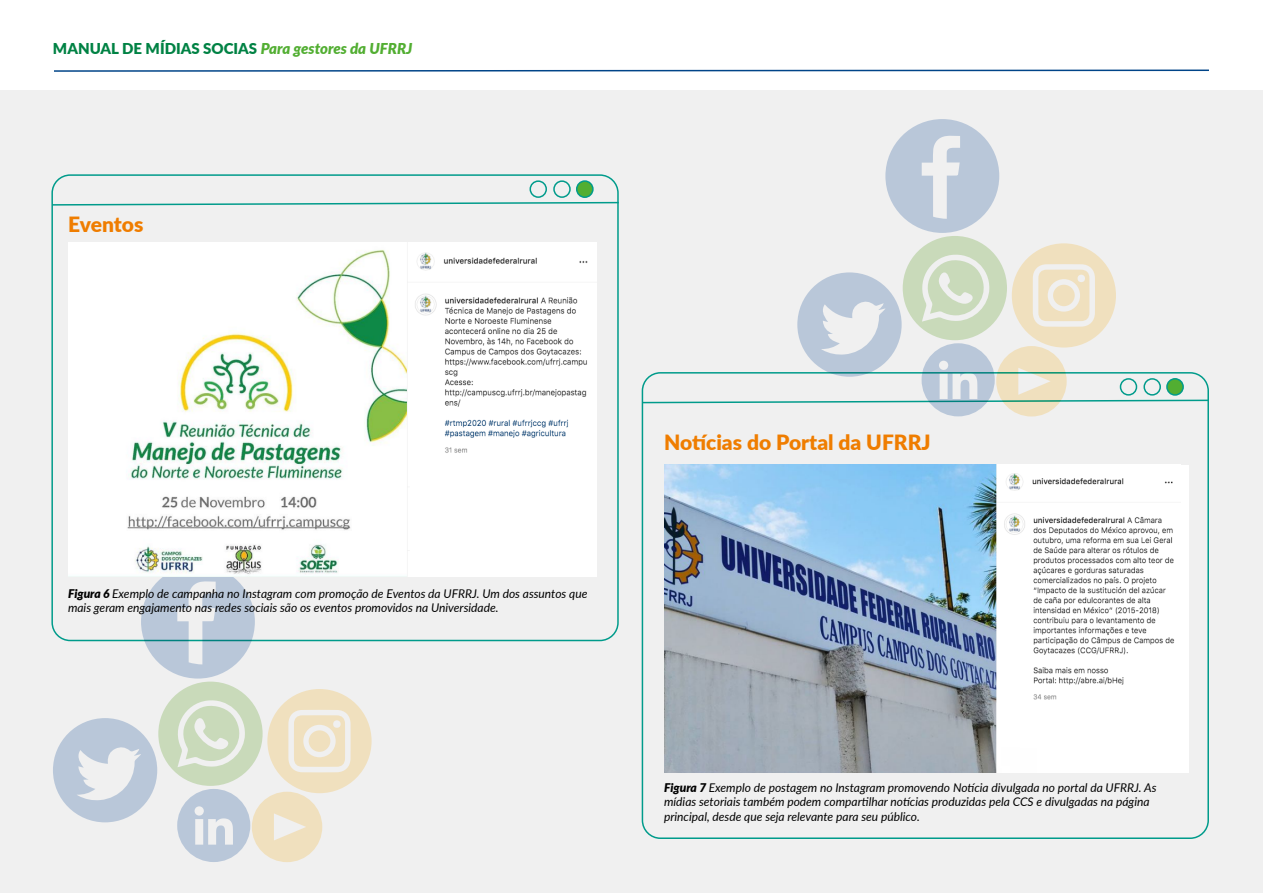
<style>
.page{position:relative;width:1263px;height:893px;background:#fff}
.page>*{position:absolute;margin:0;border:0;box-sizing:border-box;transform-origin:0 0}
.t1{font:900 21px "Lato";color:#ef7d00}
.t2{font:900 15px "Lato";color:#008244}
.t3{font:italic 12px/14.4px "Lato";color:#000}
.s1{font-style:italic;color:#52ae32}
.s2{font-weight:900}
</style>
<div class="page">
<svg style="left:54px;top:69px;width:1155px;height:3px"></svg>
<div style="left:0;top:90px;width:1263px;height:803px;background:#f0f0f0"></div>
<div style="left:51px;top:174px;width:568px;height:467px;border:2px solid #009b8b;border-radius:18px"></div>
<svg style="left:51px;top:201px;width:568px;height:5px"></svg>
<div style="left:529px;top:180px;width:18px;height:18px;border:2px solid #009b8b;border-radius:50%"></div>
<div style="left:553px;top:180px;width:18px;height:18px;border:2px solid #009b8b;border-radius:50%"></div>
<div style="left:577px;top:181px;width:16px;height:16px;background:#52ae32;border-radius:50%"></div>
<div style="left:576px;top:180px;width:18px;height:18px;border:2px solid #009b8b;border-radius:50%"></div>
<img style="left:664px;top:465px;width:517px;height:307px">
<div style="left:158px;top:682px;width:105px;height:104px;background:#c9daba;border-radius:50%"></div>
<div style="left:141px;top:565px;width:114px;height:114px;background:#b9c7d9;border-radius:50%"></div>
<svg style="left:177px;top:581px;width:39px;height:83px"></svg>
<div style="left:53px;top:718px;width:104px;height:104px;background:#b9c7d9;border-radius:50%"></div>
<svg style="left:77px;top:747px;width:64px;height:54px"></svg>
<div style="left:177px;top:789px;width:73px;height:73px;background:#b9c7d9;border-radius:50%"></div>
<svg style="left:195px;top:806px;width:38px;height:39px"></svg>
<div style="left:267px;top:689px;width:105px;height:104px;background:#f0e0be;border-radius:50%"></div>
<svg style="left:288px;top:710px;width:63px;height:62px"></svg>
<div style="left:333px;top:720px;width:8px;height:8px;background:#f0f0f0;border-radius:50%"></div>
<div style="left:252px;top:792px;width:70px;height:70px;background:#f0e0be;border-radius:50%"></div>
<svg style="left:274px;top:813px;width:32px;height:27px"></svg>
<svg style="left:171px;top:699px;width:74px;height:68px"></svg>
<div style="left:903px;top:236px;width:104px;height:104px;background:#c9daba;border-radius:50%"></div>
<div style="left:885px;top:119px;width:114px;height:114px;background:#b9c7d9;border-radius:50%"></div>
<svg style="left:922px;top:135px;width:38px;height:84px"></svg>
<div style="left:797px;top:272px;width:105px;height:105px;background:#b9c7d9;border-radius:50%"></div>
<svg style="left:821px;top:301px;width:64px;height:54px"></svg>
<div style="left:921px;top:343px;width:74px;height:73px;background:#b9c7d9;border-radius:50%"></div>
<div style="left:1012px;top:243px;width:104px;height:105px;background:#f0e0be;border-radius:50%"></div>
<svg style="left:1033px;top:264px;width:62px;height:63px"></svg>
<div style="left:1077px;top:275px;width:8px;height:7px;background:#f0f0f0;border-radius:50%"></div>
<div style="left:996px;top:346px;width:71px;height:70px;background:#f0e0be;border-radius:50%"></div>
<svg style="left:641px;top:361px;width:568px;height:43px"></svg>
<svg style="left:915px;top:252px;width:75px;height:70px"></svg>
<img style="left:68px;top:242px;width:528px;height:334px">
<p class="t2" style="left:53px;top:37px;width:361px">MANUAL DE MÍDIAS SOCIAS <span class="s1">Para gestores da UFRRJ</span></p>
<h1 class="t1" style="left:68px;top:209px;width:77px">Eventos</h1>
<p class="t3" style="left:68px;top:586px;width:521px"><span class="s2">Figura 6</span> Exemplo de campanha no Instagram com promoção de Eventos da UFRRJ. Um dos assuntos que mais geram engajamento nas redes sociais são os eventos promovidos na Universidade.</p>
<h1 class="t1" style="left:664px;top:426px;width:268px">Notícias do Portal da UFRRJ</h1>
<p class="t3" style="left:664px;top:780px;width:494px"><span class="s2">Figura 7</span> Exemplo de postagem no Instagram promovendo Notícia divulgada no portal da UFRRJ. As mídias setoriais também podem compartilhar notícias produzidas pela CCS e divulgadas na página principal, desde que seja relevante para seu público.</p>
</div>
